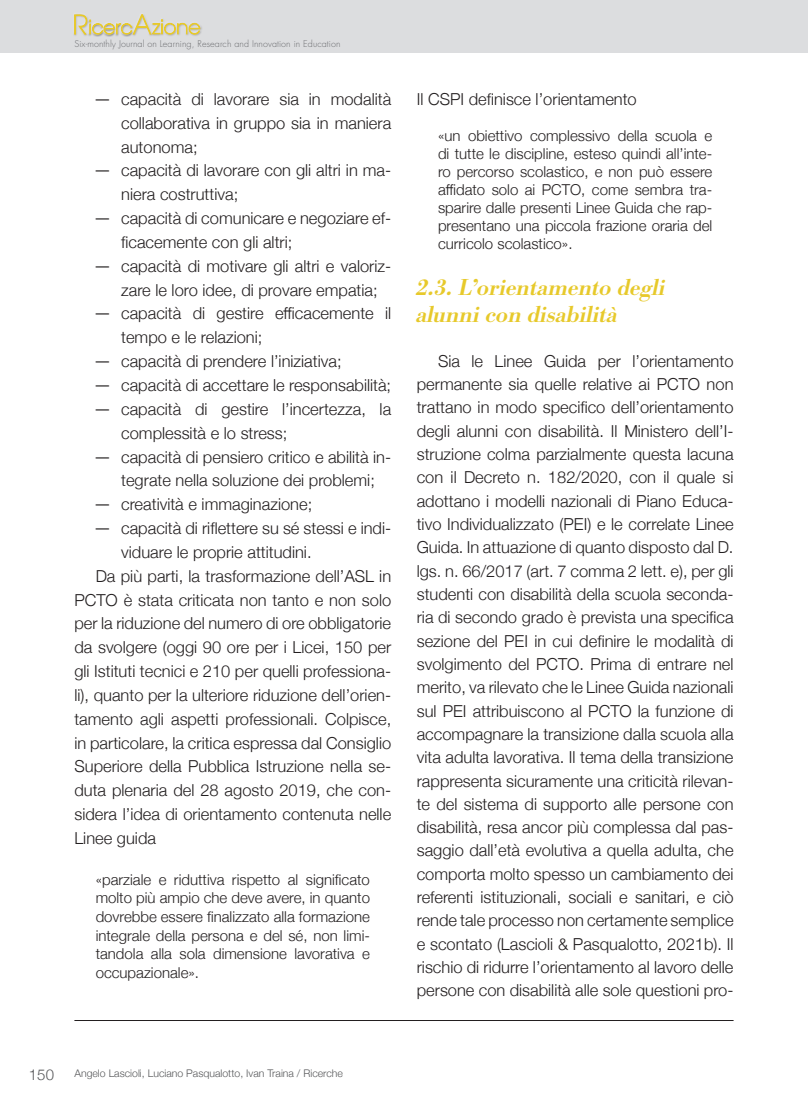
<style>
.page{position:relative;width:808px;height:1106px;background:#fff}
.page>*{position:absolute;margin:0;border:0;box-sizing:border-box;transform-origin:0 0}
.t1{font:italic 500 24px/27px "Bodoni URW";color:#e7c92b}
.t2{font:300 16.5px/23.2px "Helvetica Neue";color:#231f20}
.t3{font:300 15px/18px "Helvetica Neue";color:#231f20;text-align:justify}
.t4{font:300 15px "Helvetica Neue";color:#57585a}
.t5{font:300 10.5px "Helvetica Neue";color:#57585a}
.t6{font:300 9px "Futura";letter-spacing:.01em;color:#6c6d70}
.s1{font-size:18px}
</style>
<div class="page">
<div style="left:0;top:0;width:808px;height:53px;background:#dcdddf"></div>
<hr style="left:74px;top:1020px;width:659px;height:1px;background:#231f20">
<div style="left:72px;top:14px;width:18px;height:23px;background:#231f20;opacity:.3"></div>
<div style="left:87px;top:18px;width:48px;height:19px;background:#231f20;opacity:.5"></div>
<div style="left:131px;top:13px;width:23px;height:24px;background:#231f20;opacity:.3"></div>
<div style="left:150px;top:18px;width:53px;height:19px;background:#231f20;opacity:.3"></div>
<svg style="left:74px;top:14px;width:126px;height:21px"></svg>
<p class="t6" style="left:74px;top:38px;width:268px">Six-monthly Journal on Learning, Research and Innovation in Education</p>
<p class="t2" style="left:121px;top:86px;width:272px;line-height:23.9px;text-align:justify;text-indent:-28px"><span class="s1">—</span> capacità di lavorare sia in modalità collaborativa in gruppo sia in maniera autonoma;</p>
<p class="t2" style="left:121px;top:157px;width:272px;line-height:23.9px;text-indent:-28px"><span class="s1">—</span> capacità di lavorare con gli altri in ma&shy;niera costruttiva;</p>
<p class="t2" style="left:121px;top:205px;width:271px;line-height:23.9px;text-indent:-28px"><span class="s1">—</span> capacità di comunicare e negoziare ef&shy;ficacemente con gli altri;</p>
<p class="t2" style="left:121px;top:253px;width:272px;line-height:23.9px;text-indent:-28px"><span class="s1">—</span> capacità di motivare gli altri e valoriz&shy;zare le loro idee, di provare empatia;</p>
<p class="t2" style="left:121px;top:300px;width:271px;line-height:23.9px;text-indent:-28px"><span class="s1">—</span> capacità di gestire efficacemente il tempo e le relazioni;</p>
<p class="t2" style="left:94px;top:348px;width:250px"><span class="s1">—</span> capacità di prendere l’iniziativa;</p>
<p class="t2" style="left:94px;top:372px;width:299px"><span class="s1">—</span> capacità di accettare le responsabilità;</p>
<p class="t2" style="left:121px;top:396px;width:272px;line-height:23.9px;text-indent:-28px"><span class="s1">—</span> capacità di gestire l’incertezza, la complessità e lo stress;</p>
<p class="t2" style="left:121px;top:443px;width:272px;line-height:23.9px;text-indent:-28px"><span class="s1">—</span> capacità di pensiero critico e abilità in&shy;tegrate nella soluzione dei problemi;</p>
<p class="t2" style="left:94px;top:491px;width:220px"><span class="s1">—</span> creatività e immaginazione;</p>
<p class="t2" style="left:94px;top:515px;width:299px"><span class="s1">—</span> capacità di riflettere su sé stessi e indi-</p>
<p class="t2" style="left:121px;top:539px;width:192px">viduare le proprie attitudini.</p>
<p class="t2" style="left:96px;top:563px;width:297px">Da più parti, la trasformazione dell’ASL in</p>
<p class="t2" style="left:74px;top:587px;width:318px">PCTO è stata criticata non tanto e non solo</p>
<p class="t2" style="left:74px;top:610px;width:318px">per la riduzione del numero di ore obbligatorie</p>
<p class="t2" style="left:74px;top:634px;width:318px">da svolgere (oggi 90 ore per i Licei, 150 per</p>
<p class="t2" style="left:74px;top:658px;width:318px">gli Istituti tecnici e 210 per quelli professiona-</p>
<p class="t2" style="left:74px;top:682px;width:318px">li), quanto per la ulteriore riduzione dell’orien-</p>
<p class="t2" style="left:74px;top:706px;width:318px">tamento agli aspetti professionali. Colpisce,</p>
<p class="t2" style="left:74px;top:730px;width:318px">in particolare, la critica espressa dal Consiglio</p>
<p class="t2" style="left:74px;top:753px;width:318px">Superiore della Pubblica Istruzione nella se-</p>
<p class="t2" style="left:74px;top:777px;width:318px">duta plenaria del 28 agosto 2019, che con-</p>
<p class="t2" style="left:74px;top:801px;width:318px">sidera l’idea di orientamento contenuta nelle</p>
<p class="t2" style="left:74px;top:825px;width:83px">Linee guida</p>
<p class="t3" style="left:96px;top:869px;width:276px;line-height:18.6px">«parziale e riduttiva rispetto al significato molto più ampio che deve avere, in quanto dovrebbe essere finalizzato alla formazione integrale della persona e del sé, non limi&shy;tandola alla sola dimensione lavorativa e occupazionale».</p>
<p class="t2" style="left:417px;top:86px;width:222px">Il CSPI definisce l’orientamento</p>
<p class="t3" style="left:438px;top:126px;width:276px">«un obiettivo complessivo della scuola e di tutte le discipline, esteso quindi all’inte&shy;ro percorso scolastico, e non può essere affidato solo ai PCTO, come sembra tra&shy;sparire dalle presenti Linee Guida che rap&shy;presentano una piccola frazione oraria del curricolo scolastico».</p>
<h1 class="t1" style="left:417px;top:274px;width:250px">2.3. L’orientamento degli alunni con disabilità</h1>
<p class="t2" style="left:417px;top:348px;width:318px;text-align:justify;text-indent:21px">Sia le Linee Guida per l’orientamento permanente sia quelle relative ai PCTO non trattano in modo specifico dell’orientamento degli alunni con disabilità. Il Ministero dell’I&shy;struzione colma parzialmente questa lacuna con il Decreto n. 182/2020, con il quale si adottano i modelli nazionali di Piano Educa&shy;tivo Individualizzato (PEI) e le correlate Linee Guida. In attuazione di quanto disposto dal D. lgs. n. 66/2017 (art. 7 comma 2 lett. e), per gli studenti con disabilità della scuola seconda&shy;ria di secondo grado è prevista una specifica sezione del PEI in cui definire le modalità di svolgimento del PCTO. Prima di entrare nel merito, va rilevato che le Linee Guida nazionali sul PEI attribuiscono al PCTO la funzione di accompagnare la transizione dalla scuola alla vita adulta lavorativa. Il tema della transizione rappresenta sicuramente una criticità rilevan&shy;te del sistema di supporto alle persone con disabilità, resa ancor più complessa dal pas&shy;saggio dall’età evolutiva a quella adulta, che comporta molto spesso un cambiamento dei referenti istituzionali, sociali e sanitari, e ciò rende tale processo non certamente semplice e scontato (Lascioli &amp; Pasqualotto, 2021b). Il rischio di ridurre l’orientamento al lavoro delle persone con disabilità alle sole questioni pro-</p>
<p class="t4" style="left:29px;top:1062px;width:27px">150</p>
<p class="t5" style="left:74px;top:1064px;width:270px">Angelo Lascioli, Luciano Pasqualotto, Ivan Traina / Ricerche</p>
</div>
